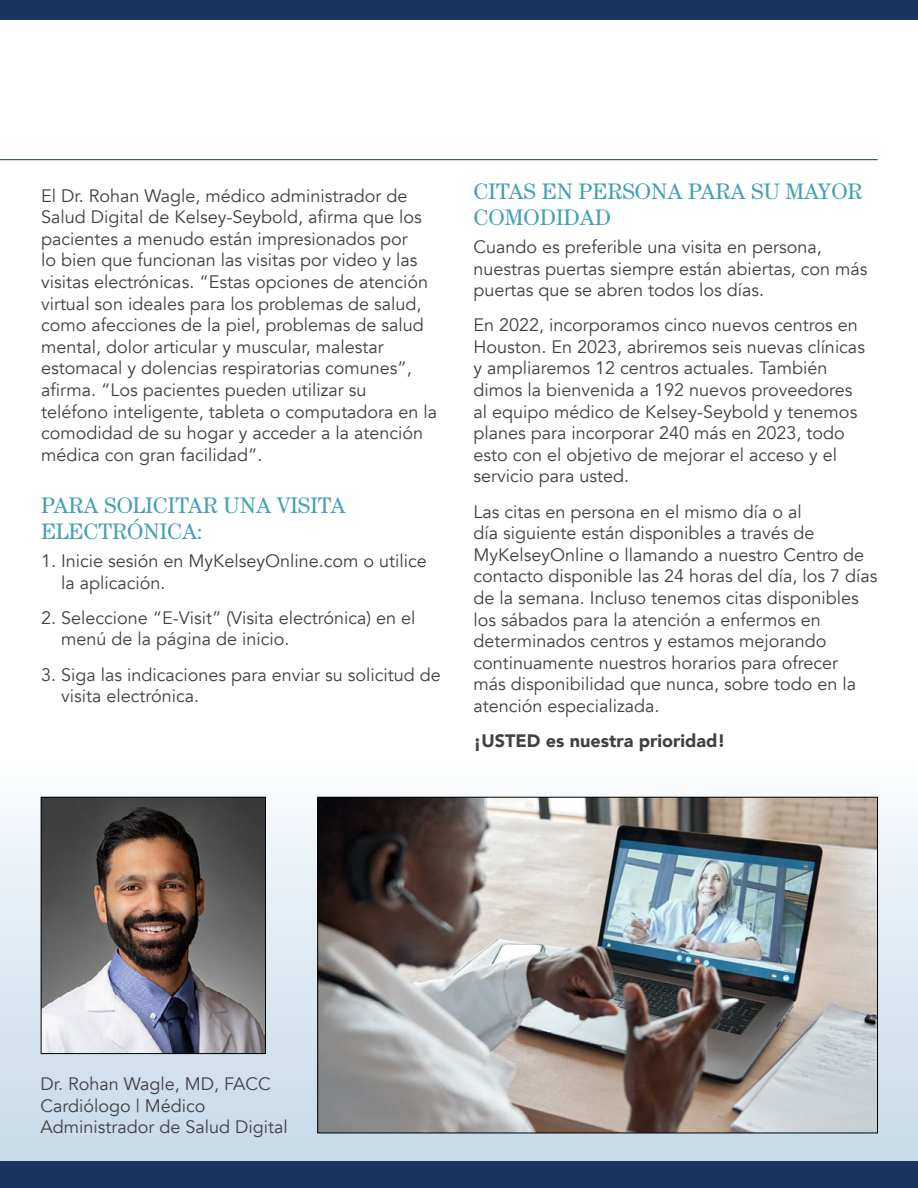
<style>
.page{position:relative;width:918px;height:1188px;background:#fff}
.page>*{position:absolute;margin:0;border:0;box-sizing:border-box;transform-origin:0 0}
.t1{font:22.5px/25.5px "Century Std";color:#45a1b2}
.t2{font:18px/21.6px "Avenir";color:#414042}
.t3{font:900 18px "Avenir";color:#414042}
</style>
<div class="page">
<svg style="left:0;top:758px;width:918px;height:430px"></svg>
<div style="left:0;top:0;width:918px;height:20px;background:#1a355f"></div>
<div style="left:0;top:1161px;width:918px;height:27px;background:#1a355f"></div>
<img style="left:43px;top:799px;width:221px;height:253px">
<div style="left:41px;top:797px;width:225px;height:257px;border:1px solid #000"></div>
<img style="left:320px;top:799px;width:556px;height:332px">
<hr style="left:0;top:159px;width:878px;height:1px;background:#1a355f">
<p class="t2" style="left:41px;top:185px;width:398px">El Dr. Rohan Wagle, médico administrador de Salud Digital de Kelsey-Seybold, afirma que los pacientes a menudo están impresionados por<br>lo bien que funcionan las visitas por video y las visitas electrónicas. “Estas opciones de atención virtual son ideales para los problemas de salud, como afecciones de la piel, problemas de salud mental, dolor articular y muscular, malestar estomacal y dolencias respiratorias comunes”, afirma. “Los pacientes pueden utilizar su teléfono inteligente, tableta o computadora en la comodidad de su hogar y acceder a la atención médica con gran facilidad”.</p>
<p class="t1" style="left:41px;top:492px;width:306px">PARA SOLICITAR UNA VISITA<br>ELECTRÓNICA:</p>
<p class="t2" style="left:61px;top:550px;width:367px;text-indent:-20px">1. Inicie sesión en MyKelseyOnline.com o utilice la aplicación.</p>
<p class="t2" style="left:61px;top:607px;width:356px;text-indent:-20px">2. Seleccione “E-Visit” (Visita electrónica) en el menú de la página de inicio.</p>
<p class="t2" style="left:61px;top:664px;width:381px;text-indent:-20px">3. Siga las indicaciones para enviar su solicitud de visita electrónica.</p>
<p class="t1" style="left:474px;top:178px;width:391px">CITAS EN PERSONA PARA SU MAYOR<br>COMODIDAD</p>
<p class="t2" style="left:474px;top:236px;width:395px">Cuando es preferible una visita en persona, nuestras puertas siempre están abiertas, con más puertas que se abren todos los días.</p>
<p class="t2" style="left:474px;top:315px;width:393px">En 2022, incorporamos cinco nuevos centros en Houston. En 2023, abriremos seis nuevas clínicas y ampliaremos 12 centros actuales. También dimos la bienvenida a 192 nuevos proveedores al equipo médico de Kelsey-Seybold y tenemos planes para incorporar 240 más en 2023, todo esto con el objetivo de mejorar el acceso y el servicio para usted.</p>
<p class="t2" style="left:474px;top:501px;width:405px">Las citas en persona en el mismo día o al<br>día siguiente están disponibles a través de MyKelseyOnline o llamando a nuestro Centro de contacto disponible las 24 horas del día, los 7 días de la semana. Incluso tenemos citas disponibles los sábados para la atención a enfermos en determinados centros y estamos mejorando continuamente nuestros horarios para ofrecer<br>más disponibilidad que nunca, sobre todo en la atención especializada.</p>
<p class="t3" style="left:474px;top:725px;width:253px">¡USTED es nuestra prioridad!</p>
<p class="t2" style="left:40px;top:1073px;width:249px">Dr. Rohan Wagle, MD, FACC<br>Cardiólogo | Médico<br>Administrador de Salud Digital</p>
</div>
